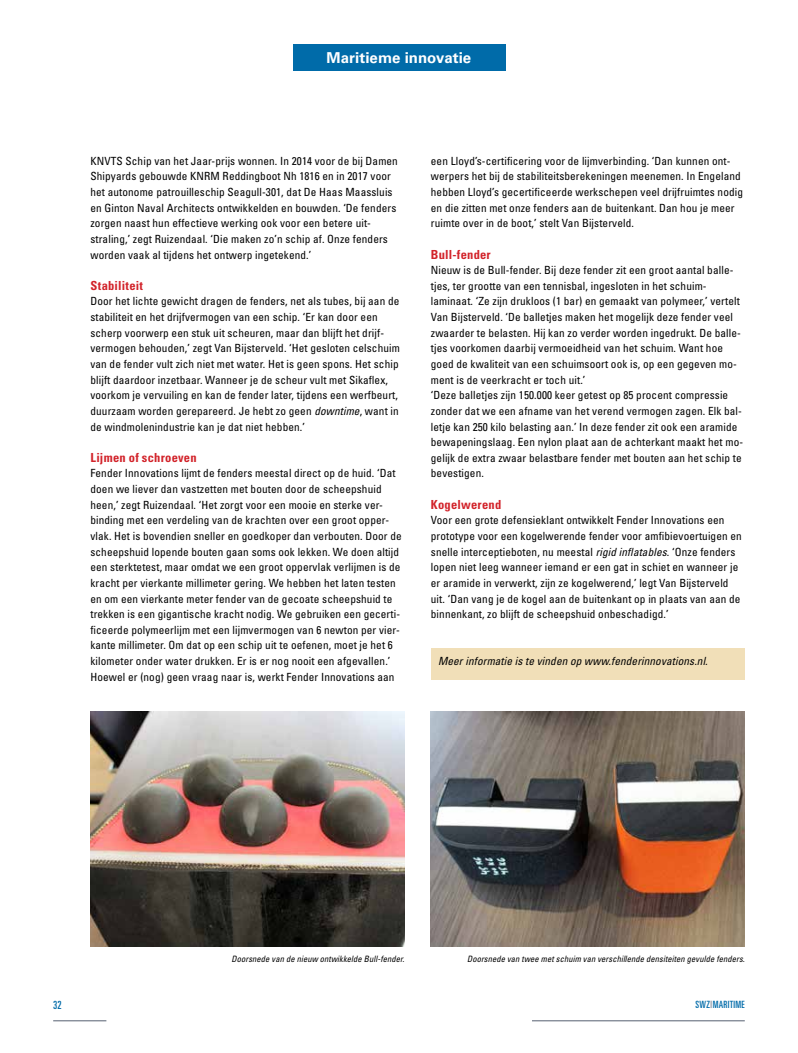
<style>
.page{position:relative;width:798px;height:1053px;background:#fff}
.page>*{position:absolute;margin:0;border:0;box-sizing:border-box;transform-origin:0 0}
.t1{font:700 15px "Univers LT Std";letter-spacing:.005em;color:#fff}
.t2{font:700 condensed 12.5px "Univers LT Std";letter-spacing:.015em;color:#d2232a}
.t3{font:condensed 11.25px/15.6px "Univers LT Std";letter-spacing:.01em;color:#000}
.t4{font:italic condensed 11.25px "Univers LT Std";letter-spacing:.01em;color:#000}
.t5{font:ultra-condensed 11.25px "Univers LT Std";color:#006ba9}
.t6{font:ultra-condensed 10px "Univers LT Std";letter-spacing:.03em;color:#006ba9}
.t7{font:italic condensed 8.75px "Univers LT Std";letter-spacing:.01em;color:#000}
.s1{font-style:italic}
.s2{color:#777f8d}
</style>
<div class="page">
<hr style="left:531px;top:1020px;width:213px;height:1px;background:#777f8d">
<hr style="left:53px;top:1020px;width:53px;height:1px;background:#777f8d">
<div style="left:292px;top:44px;width:213px;height:27px;background:#006ba9"></div>
<img style="left:90px;top:712px;width:314px;height:234px">
<img style="left:431px;top:712px;width:313px;height:234px">
<div style="left:431px;top:648px;width:313px;height:32px;background:#f1dfb8"></div>
<h1 class="t1" style="left:326px;top:49px;width:146px">Maritieme innovatie</h1>
<p class="t3" style="left:90px;top:153px;width:309px">KNVTS Schip van het Jaar-prijs wonnen. In 2014 voor de bij Damen Shipyards gebouwde KNRM Reddingboot Nh 1816 en in 2017 voor het autonome patrouilleschip Seagull-301, dat De Haas Maassluis en Ginton Naval Architects ontwikkelden en bouwden. ‘De fenders zorgen naast hun effectieve werking ook voor een betere uit&shy;straling,’ zegt Ruizendaal. ‘Die maken zo’n schip af. Onze fenders worden vaak al tijdens het ontwerp ingetekend.’</p>
<p class="t2" style="left:90px;top:278px;width:54px">Stabiliteit</p>
<p class="t3" style="left:90px;top:293px;width:311px">Door het lichte gewicht dragen de fenders, net als tubes, bij aan de stabiliteit en het drijfvermogen van een schip. ‘Er kan door een scherp voorwerp een stuk uit scheuren, maar dan blijft het drijf&shy;vermogen behouden,’ zegt Van Bijsterveld. ‘Het gesloten celschuim van de fender vult zich niet met water. Het is geen spons. Het schip blijft daardoor inzetbaar. Wanneer je de scheur vult met Sikaflex, voorkom je vervuiling en kan de fender later, tijdens een werfbeurt, duurzaam worden gerepareerd. Je hebt zo geen <span class="s1">downtime</span>, want in de windmolenindustrie kan je dat niet hebben.’</p>
<p class="t2" style="left:90px;top:449px;width:108px">Lijmen of schroeven</p>
<p class="t3" style="left:90px;top:465px;width:312px">Fender Innovations lijmt de fenders meestal direct op de huid. ‘Dat doen we liever dan vastzetten met bouten door de scheepshuid heen,’ zegt Ruizendaal. ‘Het zorgt voor een mooie en sterke ver&shy;binding met een verdeling van de krachten over een groot opper&shy;vlak. Het is bovendien sneller en goedkoper dan verbouten. Door de scheepshuid lopende bouten gaan soms ook lekken. We doen altijd een sterktetest, maar omdat we een groot oppervlak verlijmen is de kracht per vierkante millimeter gering. We hebben het laten testen en om een vierkante meter fender van de gecoate scheepshuid te trekken is een gigantische kracht nodig. We gebruiken een gecerti&shy;ficeerde polymeerlijm met een lijmvermogen van 6 newton per vier&shy;kante millimeter. Om dat op een schip uit te oefenen, moet je het 6 kilometer onder water drukken. Er is er nog nooit een afgevallen.’ Hoewel er (nog) geen vraag naar is, werkt Fender Innovations aan</p>
<p class="t3" style="left:431px;top:153px;width:313px">een Lloyd’s-certificering voor de lijmverbinding. ‘Dan kunnen ont&shy;werpers het bij de stabiliteitsberekeningen meenemen. In Engeland hebben Lloyd’s gecertificeerde werkschepen veel drijfruimtes nodig en die zitten met onze fenders aan de buitenkant. Dan hou je meer ruimte over in de boot,’ stelt Van Bijsterveld.</p>
<p class="t2" style="left:431px;top:246px;width:61px">Bull-fender</p>
<p class="t3" style="left:431px;top:262px;width:314px">Nieuw is de Bull-fender. Bij deze fender zit een groot aantal balle&shy;tjes, ter grootte van een tennisbal, ingesloten in het schuim&shy;laminaat. ‘Ze zijn drukloos (1 bar) en gemaakt van polymeer,’ vertelt Van Bijsterveld. ‘De balletjes maken het mogelijk deze fender veel zwaarder te belasten. Hij kan zo verder worden ingedrukt. De balle&shy;tjes voorkomen daarbij vermoeidheid van het schuim. Want hoe goed de kwaliteit van een schuimsoort ook is, op een gegeven mo&shy;ment is de veerkracht er toch uit.’<br>‘Deze balletjes zijn 150.000 keer getest op 85 procent compressie zonder dat we een afname van het verend vermogen zagen. Elk bal&shy;letje kan 250 kilo belasting aan.’ In deze fender zit ook een aramide bewapeningslaag. Een nylon plaat aan de achterkant maakt het mo&shy;gelijk de extra zwaar belastbare fender met bouten aan het schip te bevestigen.</p>
<p class="t2" style="left:431px;top:496px;width:72px">Kogelwerend</p>
<p class="t3" style="left:431px;top:512px;width:312px">Voor een grote defensieklant ontwikkelt Fender Innovations een prototype voor een kogelwerende fender voor amfibievoertuigen en snelle interceptieboten, nu meestal <span class="s1">rigid inflatables</span>. ‘Onze fenders lopen niet leeg wanneer iemand er een gat in schiet en wanneer je er aramide in verwerkt, zijn ze kogelwerend,’ legt Van Bijsterveld uit. ‘Dan vang je de kogel aan de buitenkant op in plaats van aan de binnenkant, zo blijft de scheepshuid onbeschadigd.’</p>
<p class="t4" style="left:438px;top:654px;width:271px">Meer informatie is te vinden op www.fenderinnovations.nl.</p>
<p class="t7" style="left:231px;top:953px;width:174px">Doorsnede van de nieuw ontwikkelde Bull-fender.</p>
<p class="t7" style="left:467px;top:953px;width:279px">Doorsnede van twee met schuim van verschillende densiteiten gevulde fenders.</p>
<p class="t5" style="left:53px;top:998px;width:10px">32</p>
<p class="t6" style="left:695px;top:998px;width:51px">SWZ<span class="s2">|</span>MARITIME</p>
</div>
